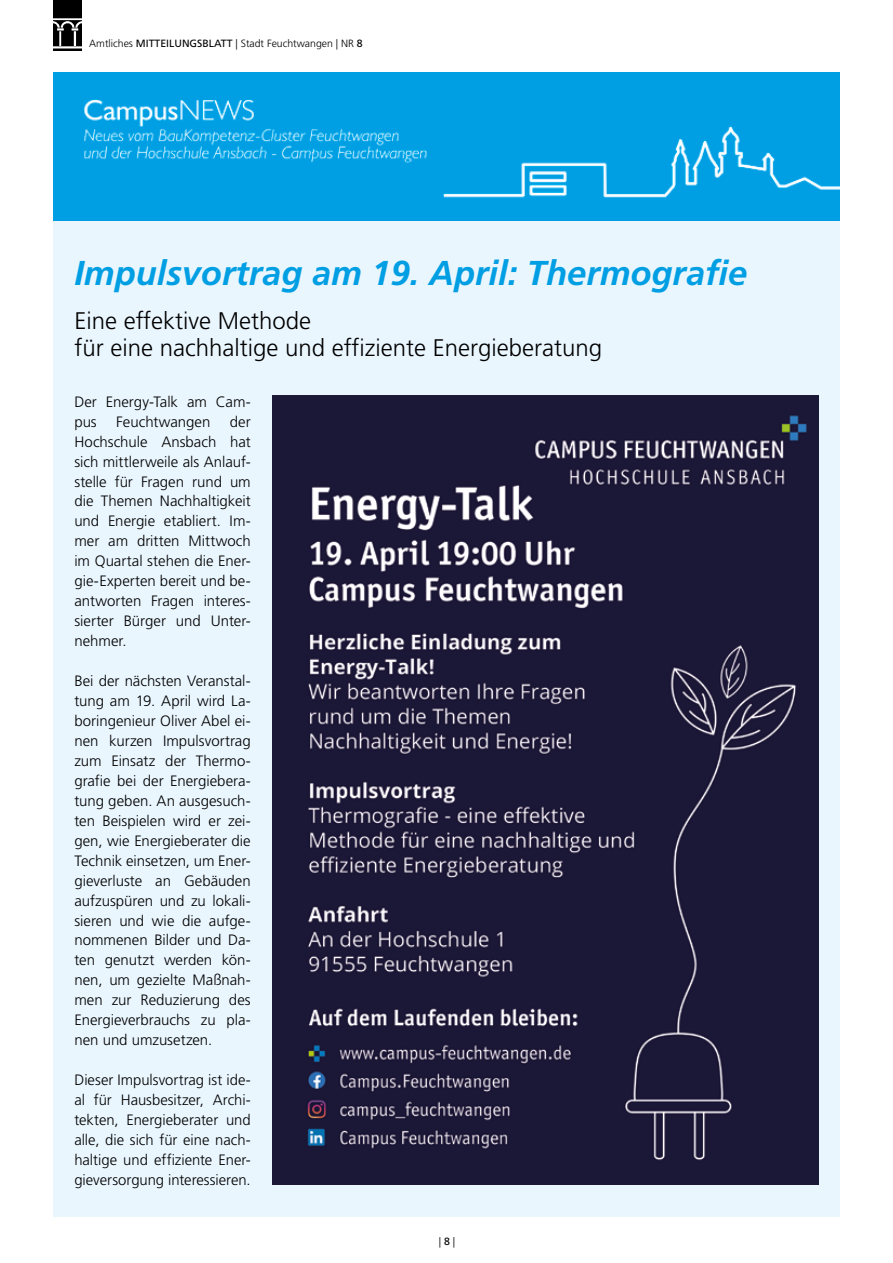
<style>
.page{position:relative;width:893px;height:1263px;background:#fff}
.page>*{position:absolute;margin:0;border:0;box-sizing:border-box;transform-origin:0 0}
.t1{font:italic 700 34.5px "Frutiger";color:#009ee3}
.t2{font:300 24px/27px "Frutiger";color:#000}
.t3{font:300 15px/20px "Frutiger";letter-spacing:-.005em;color:#000;text-align:justify}
.t4{font:300 10.5px "Frutiger";color:#000}
.s1{font-weight:400}
</style>
<div class="page">
<img style="left:53px;top:1px;width:28px;height:50px">
<svg style="left:53px;top:0;width:28px;height:1px"></svg>
<div style="left:53px;top:221px;width:787px;height:995px;background:#eaf6fe"></div>
<img style="left:53px;top:72px;width:787px;height:149px">
<img style="left:272px;top:395px;width:547px;height:790px">
<p class="t4" style="left:89px;top:37px;width:275px">Amtliches <span class="s1">MITTEILUNGSBLATT</span> | Stadt Feuchtwangen | NR <span class="s1">8</span></p>
<h1 class="t1" style="left:74px;top:253px;width:674px">Impulsvortrag am 19. April: Thermografie</h1>
<h2 class="t2" style="left:74px;top:308px;width:529px">Eine effektive Methode<br>für eine nachhaltige und effiziente Energieberatung</h2>
<p class="t3" style="left:74px;top:392px;width:178px">Der Energy-Talk am Cam&shy;pus</p>
<p class="t3" style="left:74px;top:412px;width:178px;text-indent:155px">der Hochschule Ansbach hat sich mittlerweile als Anlauf&shy;stelle für Fragen rund um die Themen Nachhaltigkeit und Energie etabliert. Im&shy;mer am dritten Mittwoch im Quartal stehen die Ener&shy;gie-Experten bereit und be&shy;antworten Fragen interes&shy;sierter Bürger und Unter&shy;nehmer.</p>
<p class="t3" style="left:74px;top:671px;width:178px">Bei der nächsten Veranstal&shy;tung am 19. April wird La&shy;boringenieur Oliver Abel ei&shy;nen kurzen Impulsvortrag zum Einsatz der Thermo&shy;grafie bei der Energiebera&shy;tung geben. An ausgesuch&shy;ten Beispielen wird er zei&shy;gen, wie Energieberater die Technik einsetzen, um Ener&shy;gieverluste an Gebäuden aufzuspüren und zu lokali&shy;sieren und wie die aufge&shy;nommenen Bilder und Da&shy;ten genutzt werden kön&shy;nen, um gezielte Maßnah&shy;men zur Reduzierung des Energieverbrauchs zu pla&shy;nen und umzusetzen.</p>
<p class="t3" style="left:74px;top:1070px;width:178px">Dieser Impulsvortrag ist ide&shy;al für Hausbesitzer, Archi&shy;tekten, Energieberater und alle, die sich für eine nach&shy;haltige und effiziente Ener&shy;gieversorgung interessieren.</p>
<p class="t3" style="left:116px;top:412px;width:96px">Feuchtwangen</p>
<p class="t4" style="left:439px;top:1236px;width:18px">| <span class="s1">8</span> |</p>
</div>
